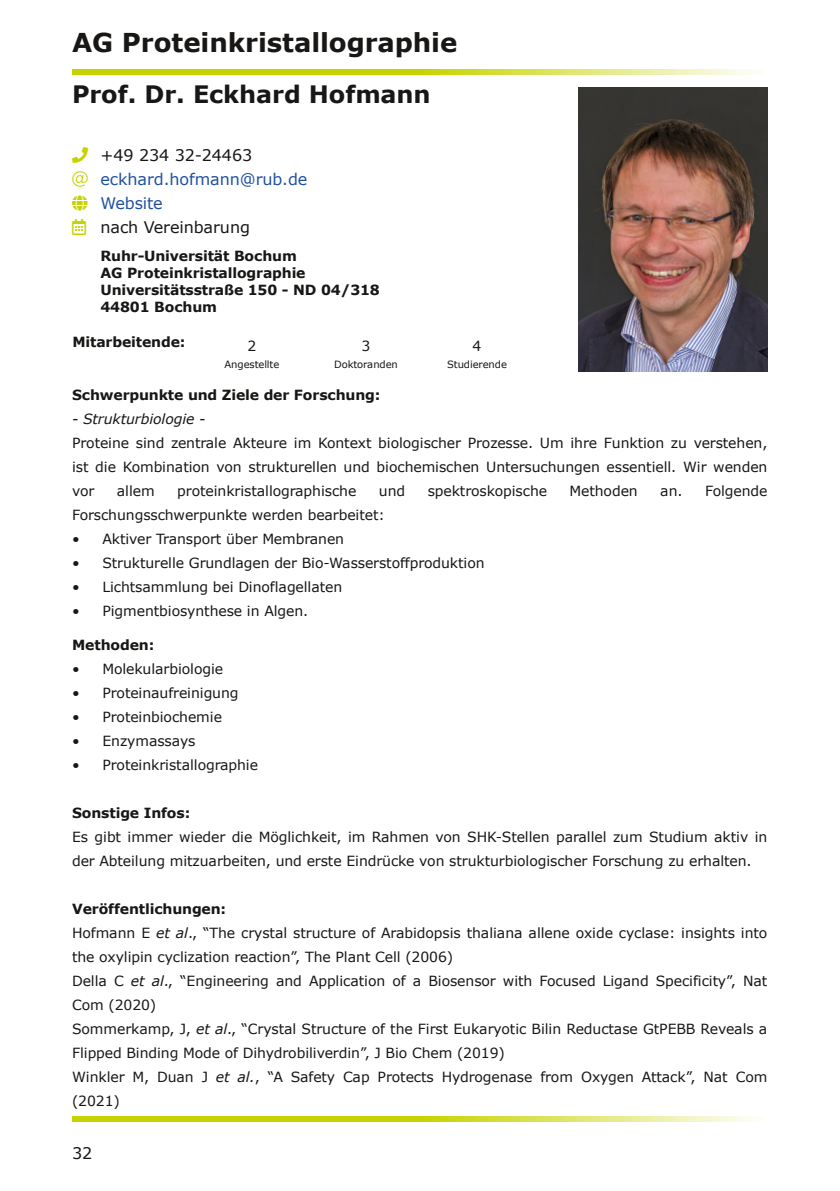
<style>
.page{position:relative;width:840px;height:1191px;background:#fff}
.page>*{position:absolute;margin:0;border:0;box-sizing:border-box;transform-origin:0 0}
.t1{font:700 26px "Verdana";letter-spacing:-.005em;color:#181715}
.t2{font:700 24px "Verdana";letter-spacing:-.005em;color:#181715}
.t3{font:16px "Verdana";letter-spacing:-.01em;color:#181715}
.t4{font:16px/24px "Verdana";letter-spacing:-.005em;color:#20519f}
.t5{font:14px/24px "Verdana";letter-spacing:-.005em;color:#181715}
.t6{font:700 14px/17px "Verdana";letter-spacing:-.01em;color:#181715}
.t7{font:italic 14px "Verdana";letter-spacing:-.005em;color:#181715}
.t8{font:10px "Verdana";letter-spacing:-.01em;color:#181715}
.s1{color:#c7d300}
.s2{font-weight:700}
.s3{font-style:italic}
</style>
<div class="page">
<svg style="left:72px;top:69px;width:682px;height:6px;background:#d4dd3b"></svg>
<svg style="left:72px;top:1116px;width:682px;height:5px;background:#d4dd3b"></svg>
<img style="left:578px;top:87px;width:189px;height:284px">
<h1 class="t1" style="left:72px;top:25px;width:386px">AG Proteinkristallographie</h1>
<h2 class="t2" style="left:72px;top:79px;width:360px">Prof. Dr. Eckhard Hofmann</h2>
<p class="t3" style="left:100px;top:145px;width:153px">+49 234 32-24463</p>
<p class="t4" style="left:100px;top:167px;width:208px">eckhard.hofmann@rub.de<br>Website</p>
<p class="t3" style="left:72px;top:217px;width:179px"><span class="s1">▲</span> nach Vereinbarung</p>
<p class="t6" style="left:100px;top:246px;width:281px">Ruhr-Universität Bochum<br>AG Proteinkristallographie<br>Universitätsstraße 150 - ND 04/318<br>44801 Bochum</p>
<p class="t6" style="left:72px;top:333px;width:115px">Mitarbeitende:</p>
<p class="t5" style="left:247px;top:333px;width:10px">2</p>
<p class="t5" style="left:361px;top:333px;width:10px">3</p>
<p class="t5" style="left:472px;top:333px;width:10px">4</p>
<p class="t8" style="left:224px;top:358px;width:56px">Angestellte</p>
<p class="t8" style="left:334px;top:358px;width:65px">Doktoranden</p>
<p class="t8" style="left:447px;top:358px;width:61px">Studierende</p>
<p class="t6" style="left:72px;top:386px;width:310px">Schwerpunkte und Ziele der Forschung:</p>
<p class="t7" style="left:72px;top:410px;width:135px">- Strukturbiologie -</p>
<p class="t5" style="left:72px;top:430px;width:696px;text-align:justify">Proteine sind zentrale Akteure im Kontext biologischer Prozesse. Um ihre Funktion zu verstehen, ist die Kombination von strukturellen und biochemischen Untersuchungen essentiell. Wir wenden vor</p>
<p class="t5" style="left:117px;top:478px;width:39px">allem</p>
<p class="t5" style="left:177px;top:478px;width:180px">proteinkristallographische</p>
<p class="t5" style="left:378px;top:478px;width:28px">und</p>
<p class="t5" style="left:427px;top:478px;width:121px">spektroskopische</p>
<p class="t5" style="left:569px;top:478px;width:70px">Methoden</p>
<p class="t5" style="left:660px;top:478px;width:109px">an. Folgende</p>
<p class="t5" style="left:72px;top:502px;width:314px">Forschungsschwerpunkte werden bearbeitet:</p>
<p class="t5" style="left:72px;top:526px;width:273px">• Aktiver Transport über Membranen</p>
<p class="t5" style="left:72px;top:550px;width:414px">• Strukturelle Grundlagen der Bio-Wasserstoffproduktion</p>
<p class="t5" style="left:72px;top:574px;width:271px">• Lichtsammlung bei Dinoflagellaten</p>
<p class="t5" style="left:72px;top:598px;width:237px">• Pigmentbiosynthese in Algen.</p>
<p class="t6" style="left:72px;top:636px;width:84px">Methoden:</p>
<p class="t5" style="left:72px;top:656px;width:153px">• Molekularbiologie</p>
<p class="t5" style="left:72px;top:680px;width:168px">• Proteinaufreinigung</p>
<p class="t5" style="left:72px;top:704px;width:151px">• Proteinbiochemie</p>
<p class="t5" style="left:72px;top:728px;width:125px">• Enzymassays</p>
<p class="t5" style="left:72px;top:752px;width:187px">• Proteinkristallographie</p>
<p class="t6" style="left:72px;top:804px;width:120px">Sonstige Infos:</p>
<p class="t5" style="left:72px;top:824px;width:696px">Es gibt immer wieder die Möglichkeit, im Rahmen von SHK-Stellen parallel zum Studium aktiv in der Abteilung mitzuarbeiten, und erste Eindrücke von strukturbiologischer Forschung zu erhalten.</p>
<p class="t5" style="left:72px;top:896px;width:696px"><span class="s2">Veröffentlichungen:<br></span>Hofmann E <span class="s3">et al</span>., “The crystal structure of Arabidopsis thaliana allene oxide cyclase: insights into the oxylipin cyclization reaction”, The Plant Cell (2006)<br>Della C <span class="s3">et al</span>., “Engineering and Application of a Biosensor with Focused Ligand Specificity”, Nat Com (2020)<br>Sommerkamp, J, <span class="s3">et al</span>., “Crystal Structure of the First Eukaryotic Bilin Reductase GtPEBB Reveals a Flipped Binding Mode of Dihydrobiliverdin”, J Bio Chem (2019)<br>Winkler M, Duan J <span class="s3">et al.</span>, “A Safety Cap Protects Hydrogenase from Oxygen Attack”, Nat Com (2021)</p>
<p class="t3" style="left:72px;top:1143px;width:22px">32</p>
</div>
